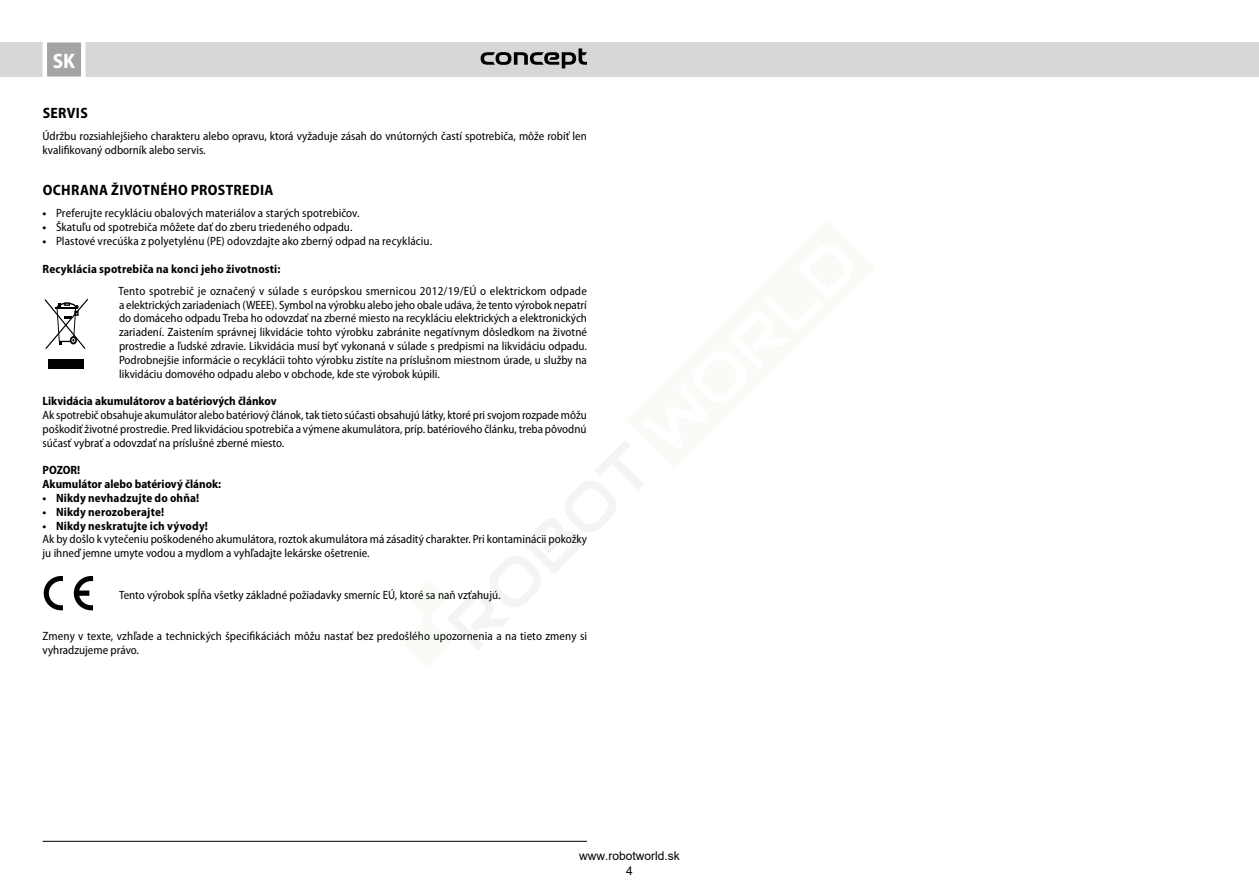
<style>
.page{position:relative;width:1259px;height:893px;background:#fff}
.page>*{position:absolute;margin:0;border:0;box-sizing:border-box;transform-origin:0 0}
.t1{font:700 semi-condensed 21px "Myriad Pro";color:#fff}
.t2{font:700 semi-condensed 15px "Myriad Pro";letter-spacing:.02em;color:#000}
.t3{font:semi-condensed 12px/13.8px "Myriad Pro";color:#000}
.t4{font:700 semi-condensed 12px/13.8px "Myriad Pro";letter-spacing:.01em;color:#000}
.t5{font:12px/14.1px "Arial";color:#000;text-align:center}
.s1{font-weight:700}
</style>
<div class="page">
<div style="left:629px;top:43px;width:630px;height:34px;background:#d7d7d7"></div>
<div style="left:0;top:43px;width:629px;height:34px;background:#d7d7d7"></div>
<svg style="left:40px;top:42px;width:48px;height:35px;background:#bcbcbc"></svg>
<hr style="left:43px;top:841px;width:544px;height:1px;background:#000">
<svg style="left:480px;top:48px;width:107px;height:20px"></svg>
<div style="left:48px;top:359px;width:36px;height:10px;background:#000"></div>
<svg style="left:44px;top:298px;width:44px;height:51px"></svg>
<svg style="left:43px;top:576px;width:20px;height:34px"></svg>
<svg style="left:74px;top:576px;width:20px;height:34px"></svg>
<svg style="left:449px;top:441px;width:194px;height:208px"></svg>
<h1 class="t1" style="left:53px;top:50px;width:24px">SK</h1>
<p class="t2" style="left:43px;top:104px;width:47px">SERVIS</p>
<p class="t3" style="left:43px;top:129px;width:546px">Údržbu rozsiahlejšieho charakteru alebo opravu, ktorá vyžaduje zásah do vnútorných častí spotrebiča, môže robiť len kvalifikovaný odborník alebo servis.</p>
<p class="t2" style="left:43px;top:182px;width:232px">OCHRANA ŽIVOTNÉHO PROSTREDIA</p>
<p class="t3" style="left:43px;top:207px;width:318px"><span class="s1">•</span> Preferujte recykláciu obalových materiálov a starých spotrebičov.</p>
<p class="t3" style="left:43px;top:221px;width:311px"><span class="s1">•</span> Škatuľu od spotrebiča môžete dať do zberu triedeného odpadu.</p>
<p class="t3" style="left:43px;top:234px;width:391px"><span class="s1">•</span> Plastové vrecúška z polyetylénu (PE) odovzdajte ako zberný odpad na recykláciu.</p>
<p class="t4" style="left:43px;top:262px;width:239px">Recyklácia spotrebiča na konci jeho životnosti:</p>
<p class="t3" style="left:119px;top:284px;width:470px;text-align:justify">Tento spotrebič je označený v súlade s európskou smernicou 2012/19/EÚ o elektrickom odpade a elektrických zariadeniach (WEEE). Symbol na výrobku alebo jeho obale udáva, že tento výrobok nepatrí do domáceho odpadu Treba ho odovzdať na zberné miesto na recykláciu elektrických a elektronických zariadení. Zaistením správnej likvidácie tohto výrobku zabránite negatívnym dôsledkom na životné prostredie a ľudské zdravie. Likvidácia musí byť vykonaná v súlade s predpismi na likvidáciu odpadu.<br>Podrobnejšie informácie o recyklácii tohto výrobku zistíte na príslušnom miestnom úrade, u služby na likvidáciu domového odpadu alebo v obchode, kde ste výrobok kúpili.</p>
<p class="t4" style="left:43px;top:395px;width:236px">Likvidácia akumulátorov a batériových článkov</p>
<p class="t3" style="left:43px;top:408px;width:546px;text-align:justify">Ak spotrebič obsahuje akumulátor alebo batériový článok, tak tieto súčasti obsahujú látky, ktoré pri svojom rozpade môžu poškodiť životné prostredie. Pred likvidáciou spotrebiča a výmene akumulátora, príp. batériového článku, treba pôvodnú súčasť vybrať a odovzdať na príslušné zberné miesto.</p>
<p class="t4" style="left:43px;top:464px;width:180px">POZOR!<br>Akumulátor alebo batériový článok:</p>
<p class="t4" style="left:43px;top:491px;width:158px">• Nikdy nevhadzujte do ohňa!</p>
<p class="t4" style="left:43px;top:505px;width:123px">• Nikdy nerozoberajte!</p>
<p class="t4" style="left:43px;top:519px;width:167px">• Nikdy neskratujte ich vývody!</p>
<p class="t3" style="left:43px;top:533px;width:546px">Ak by došlo k vytečeniu poškodeného akumulátora, roztok akumulátora má zásaditý charakter. Pri kontaminácii pokožky ju ihneď jemne umyte vodou a mydlom a vyhľadajte lekárske ošetrenie.</p>
<p class="t3" style="left:119px;top:588px;width:383px">Tento výrobok spĺňa všetky základné požiadavky smerníc EÚ, ktoré sa naň vzťahujú.</p>
<p class="t3" style="left:43px;top:629px;width:546px">Zmeny v texte, vzhľade a technických špecifikáciách môžu nastať bez predošlého upozornenia a na tieto zmeny si vyhradzujeme právo.</p>
<p class="t5" style="left:579px;top:849px;width:102px">www.robotworld.sk<br>4</p>
</div>
